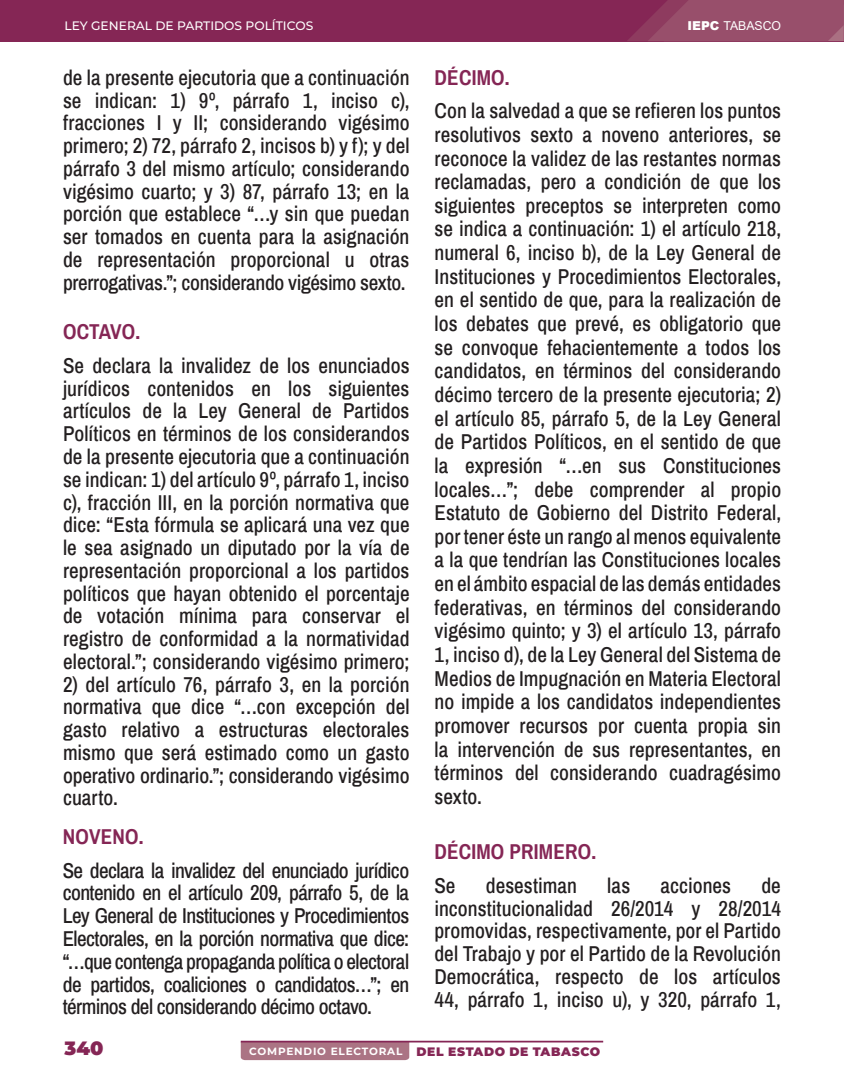
<style>
.page{position:relative;width:844px;height:1092px;background:#fff}
.page>*{position:absolute;margin:0;border:0;box-sizing:border-box;transform-origin:0 0}
.PARRAFO_NUMERAL{font:500 21px/22.8px "Archivo Narrow";color:#231f20;text-align:justify}
.ARTICULO{font:700 21px "Archivo Narrow";letter-spacing:.01em;color:#852655}
.t1{font:900 19.25px "Montserrat";color:#852655}
.t2{font:500 12.25px "Montserrat";color:#fff}
.t3{font:12.25px "Arial";color:#fff}
.t4{font:700 10.5px "Montserrat";letter-spacing:.075em;color:#fff}
.s1{font-weight:900}
.s2{font-weight:900;font-size:12.25px;color:#852655}
</style>
<div class="page">
<div style="left:0;top:0;width:843px;height:41px;background:#852655"></div>
<svg style="left:627px;top:0;width:216px;height:41px;background:#954967"></svg>
<div style="left:241px;top:1042px;width:168px;height:17px;background:#ab7484"></div>
<hr style="left:241px;top:1040px;width:362px;height:2px;background:#852655">
<p class="t2" style="left:64px;top:17px;width:250px">LEY GENERAL DE PARTIDOS POLÍTICOS</p>
<p class="PARRAFO_NUMERAL" style="left:63px;top:65px;width:348px">de la presente ejecutoria que a continuación se indican: 1) 9º, párrafo 1, inciso c), fracciones I y II; considerando vigésimo primero; 2) 72, párrafo 2, incisos b) y f); y del párrafo 3 del mismo artículo; considerando vigésimo cuarto; y 3) 87, párrafo 13; en la porción que establece “…y sin que puedan ser tomados en cuenta para la asignación de representación proporcional u otras prerrogativas.”; considerando vigésimo sexto.</p>
<p class="ARTICULO" style="left:63px;top:317px;width:77px">OCTAVO.</p>
<p class="PARRAFO_NUMERAL" style="left:63px;top:353px;width:348px">Se declara la invalidez de los enunciados jurídicos contenidos en los siguientes artículos de la Ley General de Partidos Políticos en términos de los considerandos de la presente ejecutoria que a continuación se indican: 1) del artículo 9º, párrafo 1, inciso c), fracción III, en la porción normativa que dice: “Esta fórmula se aplicará una vez que le sea asignado un diputado por la vía de representación proporcional a los partidos políticos que hayan obtenido el porcentaje de votación mínima para conservar el registro de conformidad a la normatividad electoral.”; considerando vigésimo primero;</p>
<p class="PARRAFO_NUMERAL" style="left:63px;top:672px;width:348px">2) del artículo 76, párrafo 3, en la porción normativa que dice “…con excepción del gasto relativo a estructuras electorales mismo que será estimado como un gasto operativo ordinario.”; considerando vigésimo cuarto.</p>
<p class="ARTICULO" style="left:63px;top:822px;width:80px">NOVENO.</p>
<p class="PARRAFO_NUMERAL" style="left:63px;top:858px;width:348px">Se declara la invalidez del enunciado jurídico contenido en el artículo 209, párrafo 5, de la Ley General de Instituciones y Procedimientos Electorales, en la porción normativa que dice: “…que contenga propaganda política o electoral de partidos, coaliciones o candidatos…”; en términos del considerando décimo octavo.</p>
<p class="t3" style="left:687px;top:17px;width:95px"><span class="s1">IEPC</span> TABASCO</p>
<p class="ARTICULO" style="left:434px;top:63px;width:75px">DÉCIMO.</p>
<p class="PARRAFO_NUMERAL" style="left:434px;top:98px;width:348px;line-height:23.6px">Con la salvedad a que se refieren los puntos resolutivos sexto a noveno anteriores, se reconoce la validez de las restantes normas reclamadas, pero a condición de que los siguientes preceptos se interpreten como se indica a continuación: 1) el artículo 218, numeral 6, inciso b), de la Ley General de Instituciones y Procedimientos Electorales, en el sentido de que, para la realización de los debates que prevé, es obligatorio que se convoque fehacientemente a todos los candidatos, en términos del considerando décimo tercero de la presente ejecutoria; 2) el artículo 85, párrafo 5, de la Ley General de Partidos Políticos, en el sentido de que la expresión “…en sus Constituciones locales…”; debe comprender al propio Estatuto de Gobierno del Distrito Federal, por tener éste un rango al menos equivalente a la que tendrían las Constituciones locales en el ámbito espacial de las demás entidades federativas, en términos del considerando vigésimo quinto; y 3) el artículo 13, párrafo 1, inciso d), de la Ley General del Sistema de Medios de Impugnación en Materia Electoral no impide a los candidatos independientes promover recursos por cuenta propia sin la intervención de sus representantes, en términos del considerando cuadragésimo sexto.</p>
<p class="ARTICULO" style="left:434px;top:837px;width:161px">DÉCIMO PRIMERO.</p>
<p class="PARRAFO_NUMERAL" style="left:434px;top:873px;width:23px">Se</p>
<p class="PARRAFO_NUMERAL" style="left:485px;top:873px;width:93px">desestiman</p>
<p class="PARRAFO_NUMERAL" style="left:607px;top:873px;width:25px">las</p>
<p class="PARRAFO_NUMERAL" style="left:660px;top:873px;width:72px">acciones</p>
<p class="PARRAFO_NUMERAL" style="left:434px;top:873px;width:348px;text-indent:327px">de inconstitucionalidad 26/2014 y 28/2014 promovidas, respectivamente, por el Partido del Trabajo y por el Partido de la Revolución Democrática, respecto de los artículos 44, párrafo 1, inciso u), y 320, párrafo 1,</p>
<p class="t1" style="left:64px;top:1033px;width:40px">340</p>
<p class="t4" style="left:249px;top:1043px;width:352px">COMPENDIO ELECTORAL <span class="s2">DEL ESTADO DE TABASCO</span></p>
</div>
